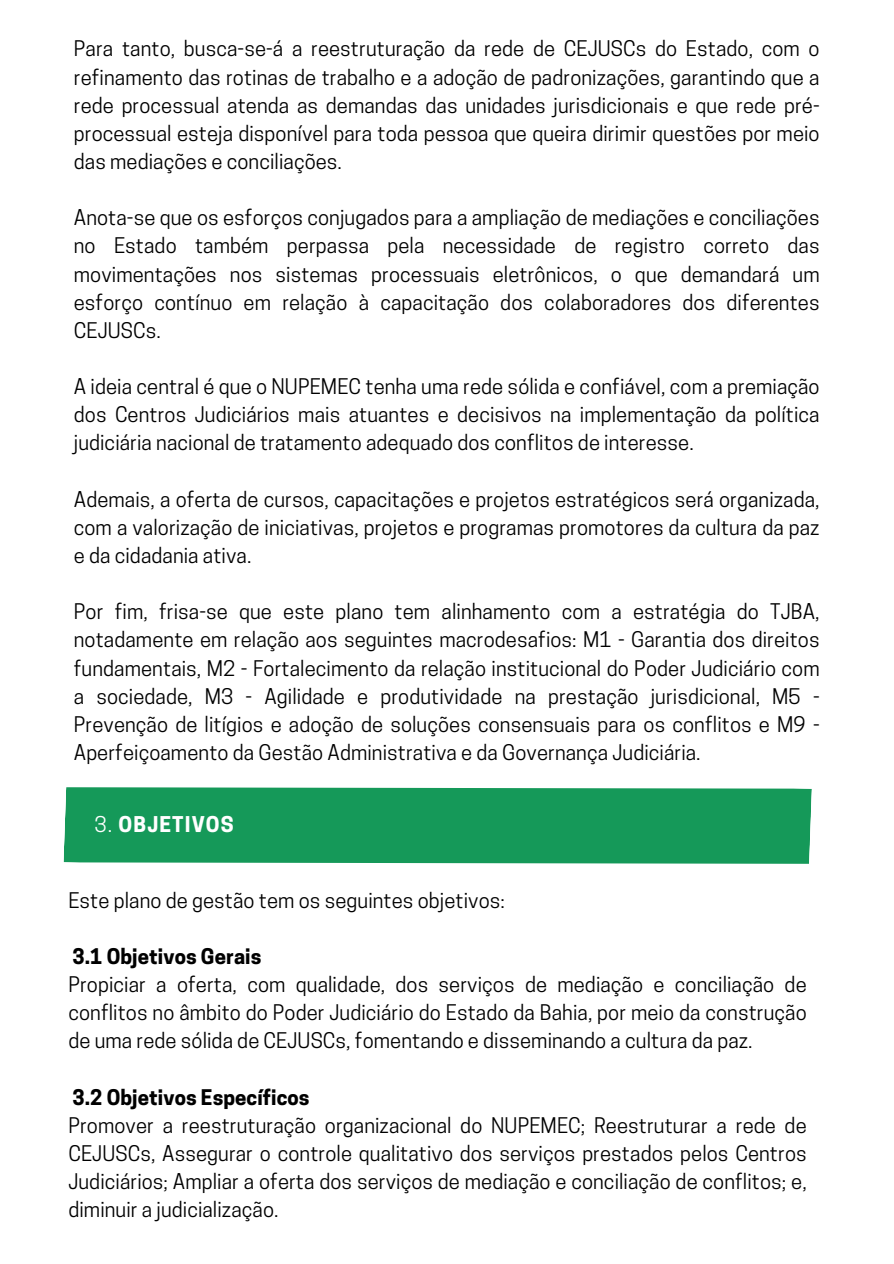
<style>
.page{position:relative;width:894px;height:1264px;background:#fff}
.page>*{position:absolute;margin:0;border:0;box-sizing:border-box;transform-origin:0 0}
.t1{font:700 20.4px "Cooper Hewitt";letter-spacing:.055em;color:#fff}
.t2{font:20.25px/28.2px "Cooper Hewitt";letter-spacing:.005em;color:#000;text-align:justify}
.t3{font:700 20.25px "Cooper Hewitt";letter-spacing:.005em;color:#000}
.s1{font-weight:400}
</style>
<div class="page">
<div style="left:63px;top:787px;width:748px;height:76px;background:#159959"></div>
<p class="t2" style="left:74px;top:37px;width:747px">Para tanto, busca-se-á a reestruturação da rede de CEJUSCs do Estado, com o refinamento das rotinas de trabalho e a adoção de padronizações, garantindo que a rede processual atenda as demandas das unidades jurisdicionais e que rede pré&shy;processual esteja disponível para toda pessoa que queira dirimir questões por meio das mediações e conciliações.</p>
<p class="t2" style="left:74px;top:206px;width:747px">Anota-se que os esforços conjugados para a ampliação de mediações e conciliações no Estado também perpassa pela necessidade de registro correto das movimentações nos sistemas processuais eletrônicos, o que demandará um esforço contínuo em relação à capacitação dos colaboradores dos diferentes CEJUSCs.</p>
<p class="t2" style="left:74px;top:375px;width:747px">A ideia central é que o NUPEMEC tenha uma rede sólida e confiável, com a premiação dos Centros Judiciários mais atuantes e decisivos na implementação da política judiciária nacional de tratamento adequado dos conflitos de interesse.</p>
<p class="t2" style="left:74px;top:487px;width:747px">Ademais, a oferta de cursos, capacitações e projetos estratégicos será organizada, com a valorização de iniciativas, projetos e programas promotores da cultura da paz e da cidadania ativa.</p>
<p class="t2" style="left:74px;top:600px;width:747px">Por fim, frisa-se que este plano tem alinhamento com a estratégia do TJBA, notadamente em relação aos seguintes macrodesafios: M1 - Garantia dos direitos fundamentais, M2 - Fortalecimento da relação institucional do Poder Judiciário com a sociedade, M3 - Agilidade e produtividade na prestação jurisdicional, M5 - Prevenção de litígios e adoção de soluções consensuais para os conflitos e M9 - Aperfeiçoamento da Gestão Administrativa e da Governança Judiciária.</p>
<h1 class="t1" style="left:94px;top:817px;width:141px"><span class="s1">3.</span> OBJETIVOS</h1>
<p class="t2" style="left:68px;top:888px;width:438px">Este plano de gestão tem os seguintes objetivos:</p>
<p class="t3" style="left:73px;top:948px;width:190px">3.1 Objetivos Gerais</p>
<p class="t2" style="left:68px;top:972px;width:739px">Propiciar a oferta, com qualidade, dos serviços de mediação e conciliação de conflitos no âmbito do Poder Judiciário do Estado da Bahia, por meio da construção de uma rede sólida de CEJUSCs, fomentando e disseminando a cultura da paz.</p>
<p class="t3" style="left:73px;top:1089px;width:238px">3.2 Objetivos Específicos</p>
<p class="t2" style="left:68px;top:1113px;width:739px">Promover a reestruturação organizacional do NUPEMEC; Reestruturar a rede de CEJUSCs, Assegurar o controle qualitativo dos serviços prestados pelos Centros Judiciários; Ampliar a oferta dos serviços de mediação e conciliação de conflitos; e, diminuir a judicialização.</p>
</div>
